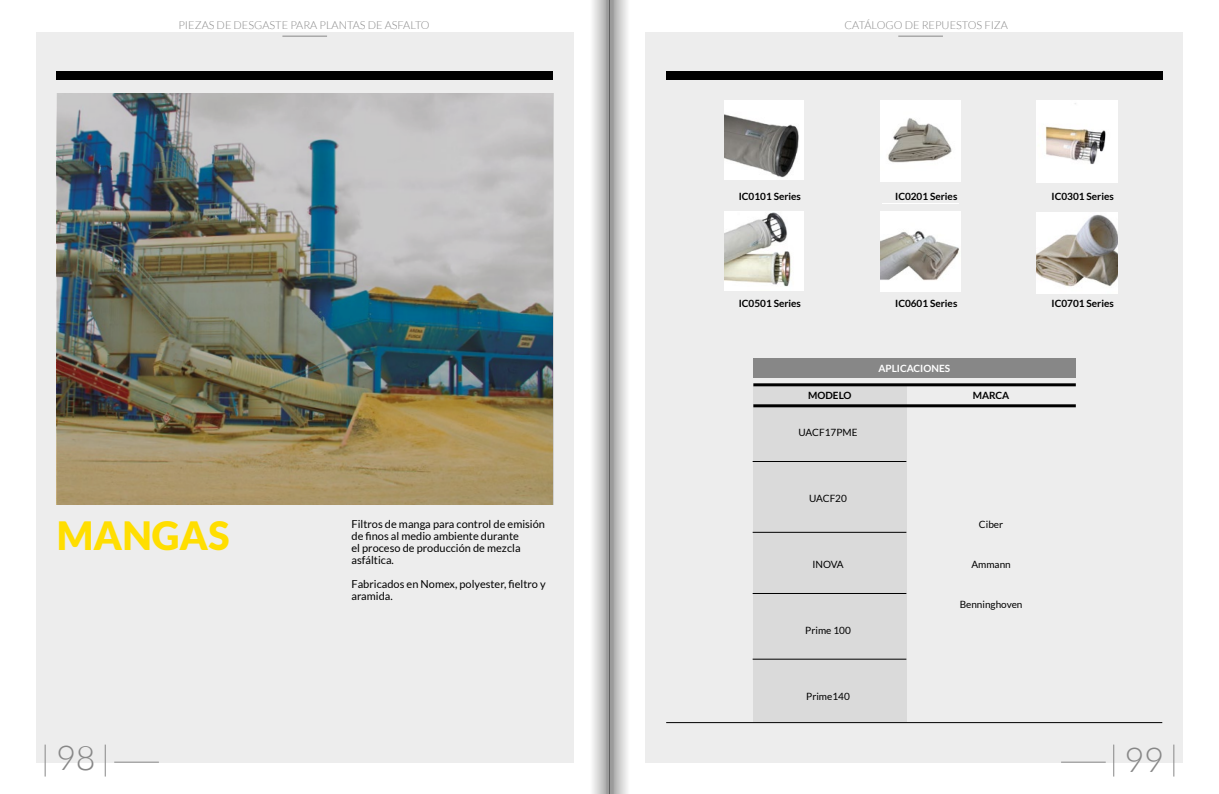
<style>
.page{position:relative;width:1219px;height:794px;background:#fff}
.page>*{position:absolute;margin:0;border:0;box-sizing:border-box;transform-origin:0 0}
.t1{font:900 39px "Lato";color:#ffde00}
.t2{font:300 34px "Lato";color:#878787}
.t3{font:11px/12px "Lato";color:#000}
.t4{font:300 11px "Lato";color:#878787}
.t5{font:700 10px "Lato";color:#000}
.t6{font:10px "Lato";color:#000}
.t7{font:700 10px "Lato";color:#fff}
</style>
<div class="page">
<div style="left:36px;top:32px;width:537px;height:730px;background:#ededed"></div>
<div style="left:646px;top:32px;width:537px;height:730px;background:#ededed"></div>
<hr style="left:898px;top:36px;width:45px;height:1px;background:#878787">
<hr style="left:114px;top:761px;width:45px;height:1px;background:#878787">
<hr style="left:1061px;top:761px;width:45px;height:1px;background:#878787">
<hr style="left:105px;top:744px;width:1px;height:32px;background:#878787">
<hr style="left:1173px;top:744px;width:1px;height:32px;background:#878787">
<hr style="left:45px;top:744px;width:1px;height:32px;background:#878787">
<hr style="left:1113px;top:744px;width:1px;height:32px;background:#878787">
<div style="left:587px;top:0;width:22px;height:794px;background:linear-gradient(to right,#fff,#a3a3a3)"></div>
<svg style="left:609px;top:0;width:19px;height:794px;background:#c1c1c1"></svg>
<img style="left:57px;top:94px;width:496px;height:411px">
<div style="left:57px;top:71px;width:496px;height:8px;background:#000"></div>
<div style="left:666px;top:71px;width:496px;height:8px;background:#000"></div>
<img style="left:725px;top:101px;width:79px;height:78px">
<img style="left:725px;top:211px;width:79px;height:79px">
<img style="left:880px;top:211px;width:81px;height:81px">
<img style="left:880px;top:101px;width:81px;height:80px">
<img style="left:1037px;top:213px;width:80px;height:80px">
<img style="left:1036px;top:101px;width:82px;height:81px">
<hr style="left:282px;top:36px;width:45px;height:1px;background:#878787">
<hr style="left:666px;top:722px;width:496px;height:1px;background:#000">
<div style="left:753px;top:358px;width:323px;height:20px;background:#878787"></div>
<div style="left:753px;top:386px;width:153px;height:336px;background:#dadada"></div>
<hr style="left:753px;top:383px;width:323px;height:3px;background:#000">
<hr style="left:753px;top:404px;width:323px;height:3px;background:#000">
<hr style="left:753px;top:461px;width:153px;height:1px;background:#000">
<hr style="left:753px;top:532px;width:153px;height:1px;background:#000">
<hr style="left:753px;top:593px;width:153px;height:1px;background:#000">
<hr style="left:753px;top:658px;width:153px;height:1px;background:#000">
<p class="t4" style="left:178px;top:19px;width:253px">PIEZAS DE DESGASTE PARA PLANTAS DE ASFALTO</p>
<h1 class="t1" style="left:57px;top:513px;width:174px">MANGAS</h1>
<p class="t3" style="left:351px;top:518px;width:195px">Filtros de manga para control de emisión de finos al medio ambiente durante<br>el proceso de producción de mezcla asfáltica.</p>
<p class="t3" style="left:351px;top:578px;width:196px">Fabricados en Nomex, polyester, fieltro y aramida.</p>
<p class="t4" style="left:844px;top:19px;width:165px">CATÁLOGO DE REPUESTOS FIZA</p>
<p class="t5" style="left:739px;top:191px;width:64px">IC0101 Series</p>
<p class="t5" style="left:895px;top:191px;width:64px">IC0201 Series</p>
<p class="t5" style="left:1052px;top:191px;width:64px">IC0301 Series</p>
<p class="t5" style="left:739px;top:298px;width:64px">IC0501 Series</p>
<p class="t5" style="left:895px;top:298px;width:64px">IC0601 Series</p>
<p class="t5" style="left:808px;top:390px;width:45px">MODELO</p>
<p class="t6" style="left:799px;top:427px;width:60px">UACF17PME</p>
<p class="t7" style="left:878px;top:362px;width:73px">APLICACIONES</p>
<p class="t5" style="left:973px;top:390px;width:38px">MARCA</p>
<p class="t6" style="left:809px;top:493px;width:39px">UACF20</p>
<p class="t6" style="left:812px;top:559px;width:33px">INOVA</p>
<p class="t6" style="left:805px;top:625px;width:47px">Prime 100</p>
<p class="t6" style="left:806px;top:691px;width:45px">Prime140</p>
<p class="t6" style="left:979px;top:519px;width:26px">Ciber</p>
<p class="t6" style="left:971px;top:559px;width:41px">Ammann</p>
<p class="t6" style="left:960px;top:599px;width:64px">Benninghoven</p>
<p class="t5" style="left:1052px;top:298px;width:64px">IC0701 Series</p>
<h2 class="t2" style="left:56px;top:740px;width:41px">98</h2>
<h2 class="t2" style="left:1124px;top:741px;width:41px">99</h2>
</div>
